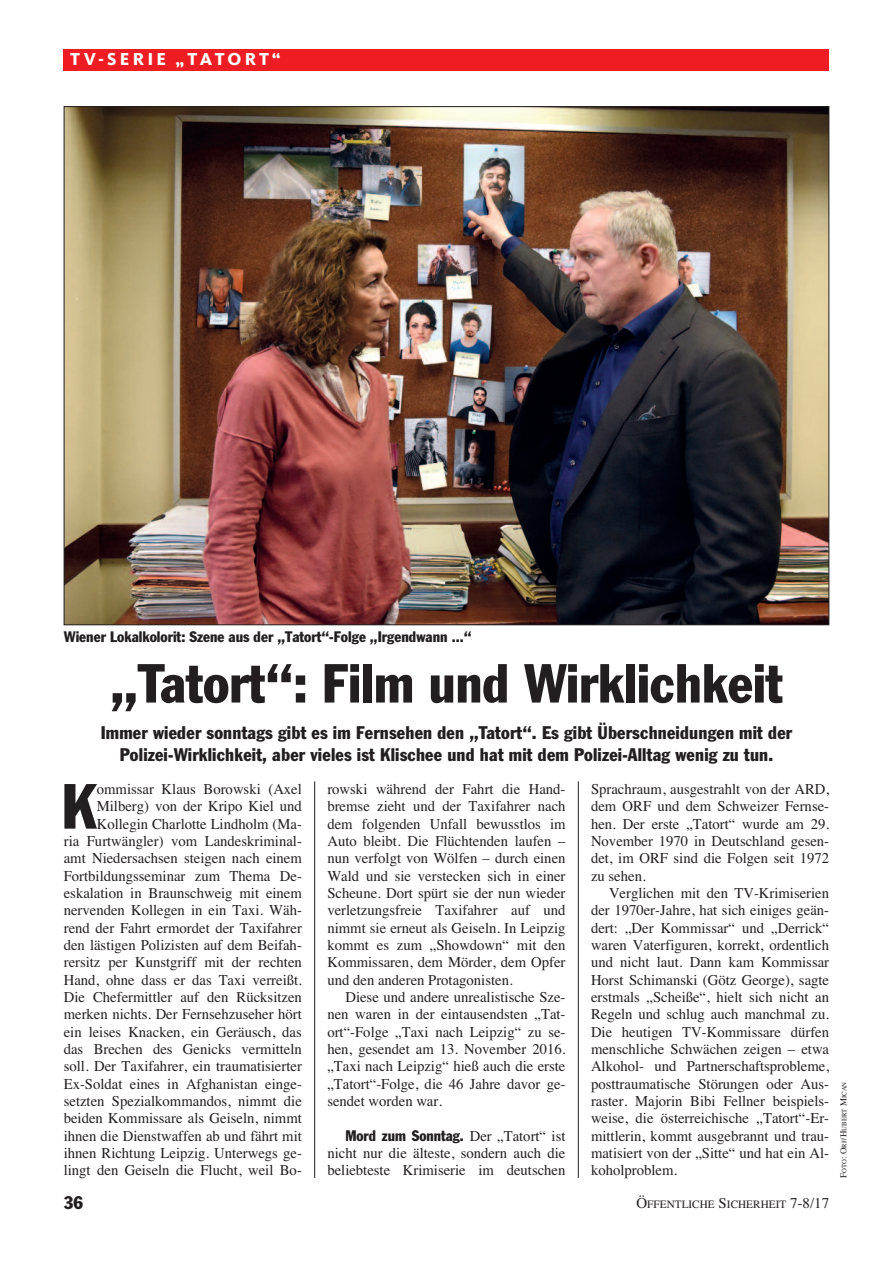
<style>
.page{position:relative;width:893px;height:1263px;background:#fff}
.page>*{position:absolute;margin:0;border:0;box-sizing:border-box;transform-origin:0 0}
.t1{font:condensed 62.7px "Franklin Gothic";color:#231f20}
.t2{font:condensed 54px "Franklin Gothic";color:#231f20}
.t3{font:condensed 18px/21.6px "Franklin Gothic";letter-spacing:.01em;color:#231f20;text-align:center}
.t4{font:800 18px "Kievit";letter-spacing:.175em;color:#fff}
.t5{font:15px/17.2px "Times";color:#231f20;text-align:justify}
.t6{font:condensed 15px "Franklin Gothic";color:#231f20}
.t7{font:11.25px "Times";color:#231f20}
.t8{font:6.75px "Times";color:#231f20}
.s1{font-family:"Times";font-stretch:normal}
.s2{font-size:15px}
.s3{font-size:9px}
</style>
<div class="page">
<hr style="left:314px;top:781px;width:1px;height:397px;background:#231f20">
<hr style="left:578px;top:781px;width:1px;height:397px;background:#231f20">
<div style="left:64px;top:49px;width:765px;height:21px;background:#ee1d23"></div>
<img style="left:66px;top:108px;width:761px;height:515px">
<p class="t4" style="left:70px;top:53px;width:212px">TV-SERIE „TATORT“</p>
<p class="t6" style="left:64px;top:631px;width:409px">Wiener Lokalkolorit: Szene aus der „Tatort“-Folge „Irgendwann ...“</p>
<h2 class="t2" style="left:110px;top:664px;width:674px">„Tatort“: Film und Wirklichkeit</h2>
<p class="t3" style="left:101px;top:723px;width:693px">Immer wieder sonntags gibt es im Fernsehen den „Tatort“. Es gibt Überschneidungen mit der<br>Polizei-Wirklichkeit, aber vieles ist Klischee und hat mit dem Polizei-Alltag wenig zu tun.</p>
<p class="t5" style="left:64px;top:780px;width:240px;text-align:right">ommissar Klaus Borowski (Axel Milberg) von der Kripo Kiel und Kollegin Charlotte Lindholm (Ma-<br>ria Furtwängler) vom Landeskriminal&shy;amt Niedersachsen steigen nach einem Fortbildungsseminar zum Thema De&shy;eskalation in Braunschweig mit einem nervenden Kollegen in ein Taxi. Wäh&shy;rend der Fahrt ermordet der Taxifahrer den lästigen Polizisten auf dem Beifah&shy;rersitz per Kunstgriff mit der rechten Hand, ohne dass er das Taxi verreißt.<br>Die Chefermittler auf den Rücksitzen merken nichts. Der Fernsehzuseher hört ein leises Knacken, ein Geräusch, das das Brechen des Genicks vermitteln soll. Der Taxifahrer, ein traumatisierter Ex-Soldat eines in Afghanistan einge&shy;setzten Spezialkommandos, nimmt die beiden Kommissare als Geiseln, nimmt ihnen die Dienstwaffen ab und fährt mit ihnen Richtung Leipzig. Unterwegs ge&shy;lingt den Geiseln die Flucht, weil Bo-</p>
<p class="t5" style="left:327px;top:780px;width:240px">rowski während der Fahrt die Hand&shy;bremse zieht und der Taxifahrer nach dem folgenden Unfall bewusstlos im Auto bleibt. Die Flüchtenden laufen – nun verfolgt von Wölfen – durch einen Wald und sie verstecken sich in einer Scheune. Dort spürt sie der nun wieder verletzungsfreie Taxifahrer auf und nimmt sie erneut als Geiseln. In Leipzig kommt es zum „Showdown“ mit den Kommissaren, dem Mörder, dem Opfer und den anderen Protagonisten.</p>
<h1 class="t1" style="left:62px;top:784px;width:37px">K</h1>
<p class="t5" style="left:327px;top:988px;width:240px;text-indent:18px">Diese und andere unrealistische Sze&shy;nen waren in der eintausendsten „Tat&shy;ort“-Folge „Taxi nach Leipzig“ zu se&shy;hen, gesendet am 13. November 2016. „Taxi nach Leipzig“ hieß auch die erste „Tatort“-Folge, die 46 Jahre davor ge&shy;sendet worden war.</p>
<p class="t6" style="left:345px;top:1130px;width:222px">Mord zum Sonntag. <span class="s1">Der „Tatort“ ist</span></p>
<p class="t5" style="left:327px;top:1144px;width:240px">nicht nur die älteste, sondern auch die beliebteste Krimiserie im deutschen</p>
<p class="t5" style="left:591px;top:780px;width:240px">Sprachraum, ausgestrahlt von der ARD, dem ORF und dem Schweizer Fernse&shy;hen. Der erste „Tatort“ wurde am 29.<br>November 1970 in Deutschland gesen&shy;det, im ORF sind die Folgen seit 1972 zu sehen.</p>
<p class="t5" style="left:591px;top:884px;width:240px;text-indent:18px">Verglichen mit den TV-Krimiserien der 1970er-Jahre, hat sich einiges geän&shy;dert: „Der Kommissar“ und „Derrick“ waren Vaterfiguren, korrekt, ordentlich und nicht laut. Dann kam Kommissar Horst Schimanski (Götz George), sagte erstmals „Scheiße“, hielt sich nicht an Regeln und schlug auch manchmal zu.<br>Die heutigen TV-Kommissare dürfen menschliche Schwächen zeigen – etwa Alkohol- und Partnerschaftsprobleme, posttraumatische Störungen oder Aus&shy;raster. Majorin Bibi Fellner beispiels&shy;weise, die österreichische „Tatort“-Er&shy;mittlerin, kommt ausgebrannt und trau&shy;matisiert von der „Sitte“ und hat ein Al&shy;koholproblem.</p>
<p class="t3" style="left:64px;top:1193px;width:21px">36</p>
<p class="t7" style="left:636px;top:1198px;width:194px"><span class="s2">Ö</span>FFENTLICHE <span class="s2">S</span>ICHERHEIT <span class="s2">7-8/17</span></p>
<p class="t8" style="left:840px;top:1178px;width:98px;rotate:-90deg"><span class="s3">F</span>OTO<span class="s3">: O</span>RF<span class="s3">/H</span>UBERT <span class="s3">M</span>ICAN</p>
</div>
